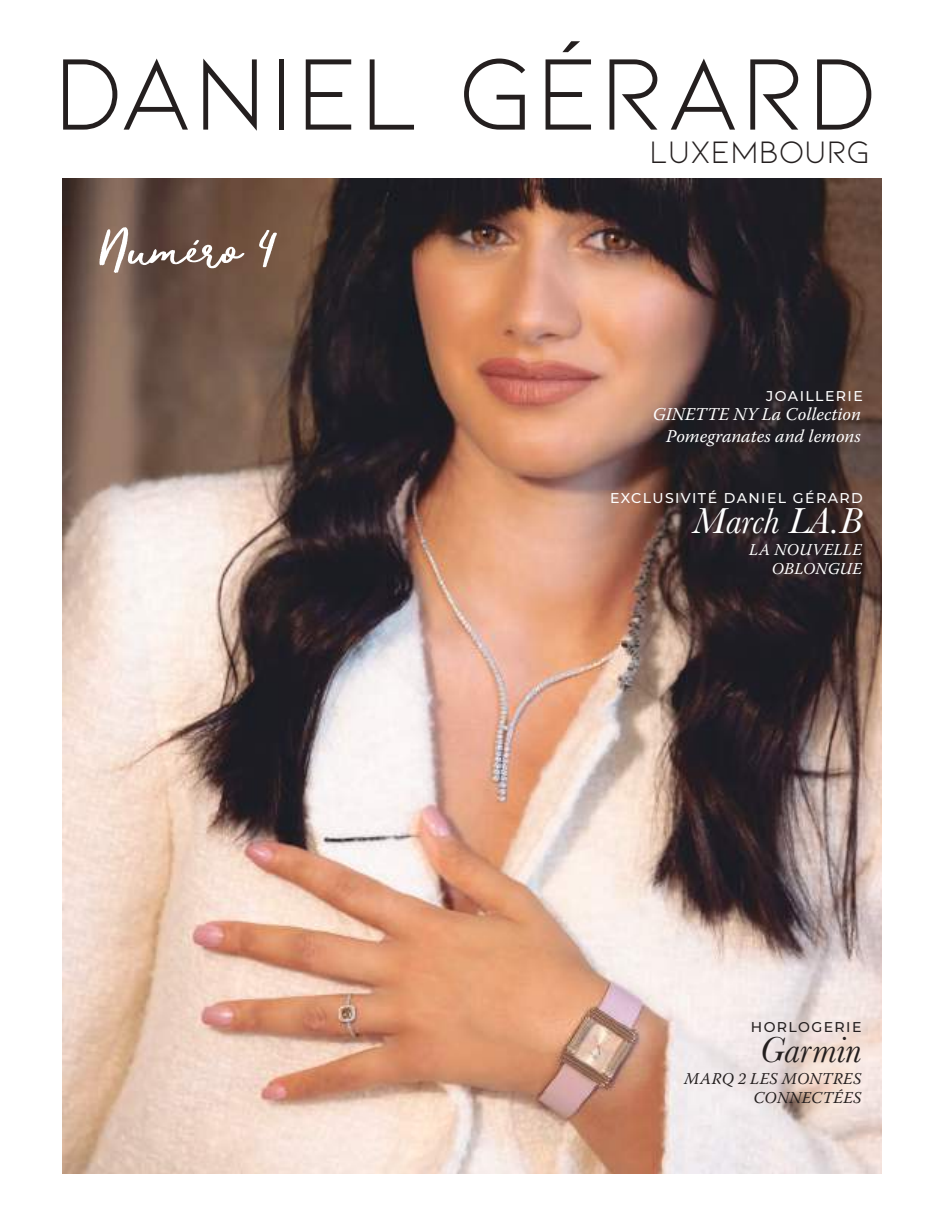
<style>
.page{position:relative;width:936px;height:1212px;background:#fff}
.page>*{position:absolute;margin:0;border:0;box-sizing:border-box;transform-origin:0 0}
.t1{font:108px "Kiona";color:#241f1f}
.t2{font:60px "trendsetter";color:#fff}
.t3{font:italic 37.5px "Baskerville";color:#fff}
.t4{font:italic 37.5px "Baskerville";color:#241f1f}
.t5{font:33px "Kiona";color:#241f1f}
.t6{font:italic 18px/21.6px "Warnock Pro";color:#fff;text-align:right}
.t7{font:italic 16.5px/19.8px "Warnock Pro";letter-spacing:.02em;color:#241f1f;text-align:right}
.t8{font:italic 16.5px/19.8px "Warnock Pro";letter-spacing:.02em;color:#fff;text-align:right}
.t9{font:500 14.1px "Montserrat";letter-spacing:.1em;color:#fff}
.t10{font:500 14.1px "Montserrat";letter-spacing:.1em;color:#241f1f}
</style>
<div class="page">
<img style="left:62px;top:179px;width:819px;height:995px">
<h1 class="t1" style="left:53px;top:33px;width:825px">DANIEL GÉRARD</h1>
<h3 class="t5" style="left:649px;top:133px;width:222px">LUXEMBOURG</h3>
<h2 class="t2" style="left:100px;top:217px;width:177px">Numéro 4</h2>
<p class="t9" style="left:766px;top:386px;width:98px">JOAILLERIE</p>
<p class="t6" style="left:652px;top:403px;width:210px">GINETTE NY La Collection<br>Pomegranates and lemons</p>
<p class="t9" style="left:610px;top:488px;width:254px">EXCLUSIVITÉ DANIEL GÉRARD</p>
<h3 class="t3" style="left:693px;top:496px;width:170px">March LA.B</h3>
<p class="t8" style="left:749px;top:539px;width:114px">LA NOUVELLE<br>OBLONGUE</p>
<p class="t10" style="left:750px;top:1017px;width:112px">HORLOGERIE</p>
<h3 class="t4" style="left:760px;top:1025px;width:103px">Garmin</h3>
<p class="t7" style="left:684px;top:1068px;width:179px">MARQ 2 LES MONTRES<br>CONNECTÉES</p>
</div>
